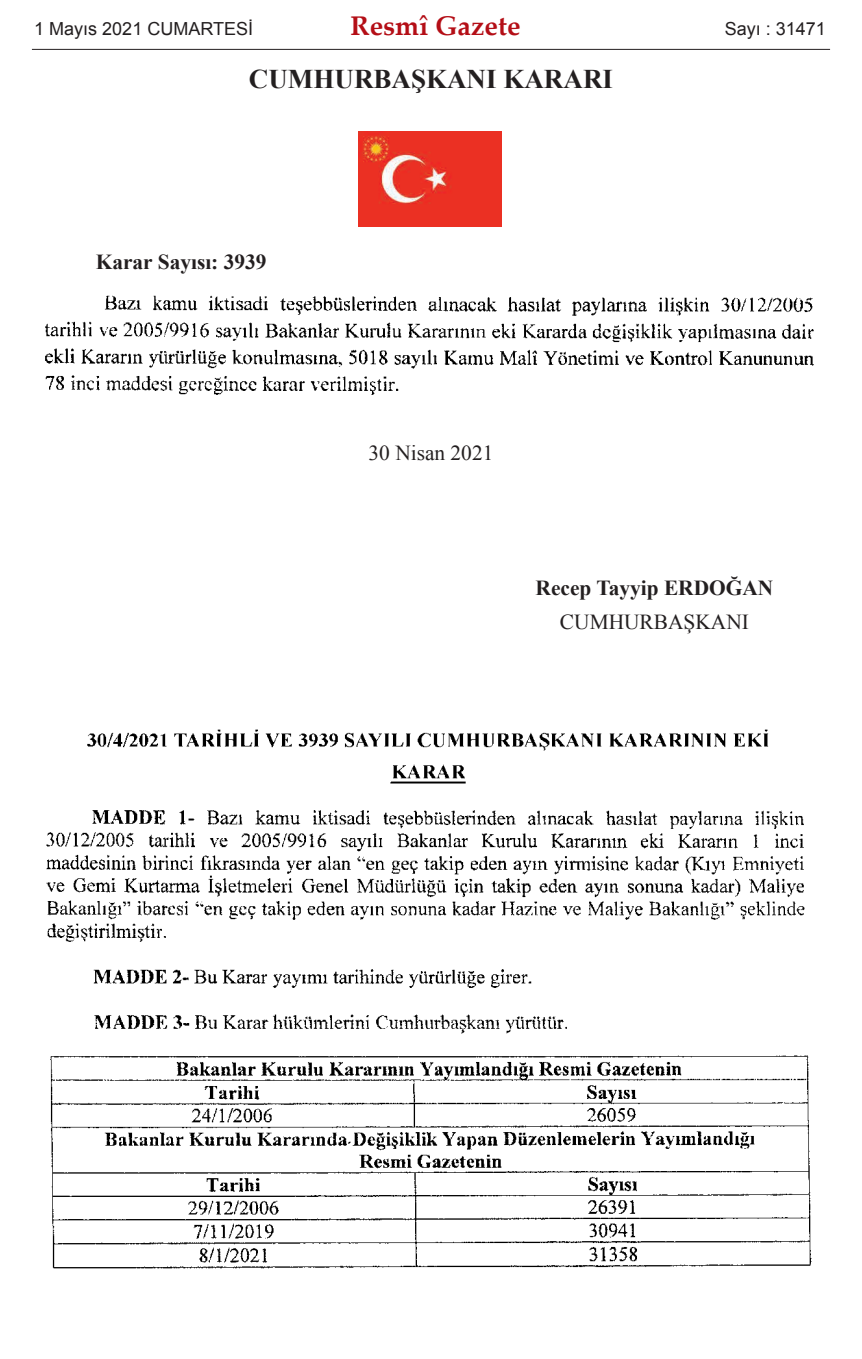
<style>
.page{position:relative;width:862px;height:1359px;background:#fff}
.page>*{position:absolute;margin:0;border:0;box-sizing:border-box;transform-origin:0 0}
.t1{font:700 27px "Times New Roman";color:#231f20}
.t2{font:700 27px "Palatino Linotype";color:#b40e16}
.t3{font:700 21.38px "Times New Roman";color:#231f20}
.t4{font:21.38px "Times New Roman";color:#231f20}
.t5{font:18px "Arial";color:#231f20}
</style>
<div class="page">
<img style="left:358px;top:131px;width:143px;height:96px">
<img style="left:45px;top:295px;width:769px;height:100px">
<img style="left:46px;top:729px;width:766px;height:540px">
<hr style="left:32px;top:49px;width:797px;height:1px;background:#231f20">
<p class="t5" style="left:34px;top:18px;width:220px">1 Mayıs 2021 CUMARTESİ</p>
<p class="t2" style="left:350px;top:15px;width:171px">Resmî Gazete</p>
<p class="t5" style="left:724px;top:18px;width:103px">Sayı : 31471</p>
<p class="t1" style="left:249px;top:64px;width:365px">CUMHURBAŞKANI KARARI</p>
<p class="t3" style="left:96px;top:250px;width:172px">Karar Sayısı: 3939</p>
<p class="t4" style="left:368px;top:441px;width:126px">30 Nisan 2021</p>
<p class="t3" style="left:535px;top:576px;width:239px">Recep Tayyip ERDOĞAN</p>
<p class="t4" style="left:559px;top:610px;width:190px">CUMHURBAŞKANI</p>
</div>
